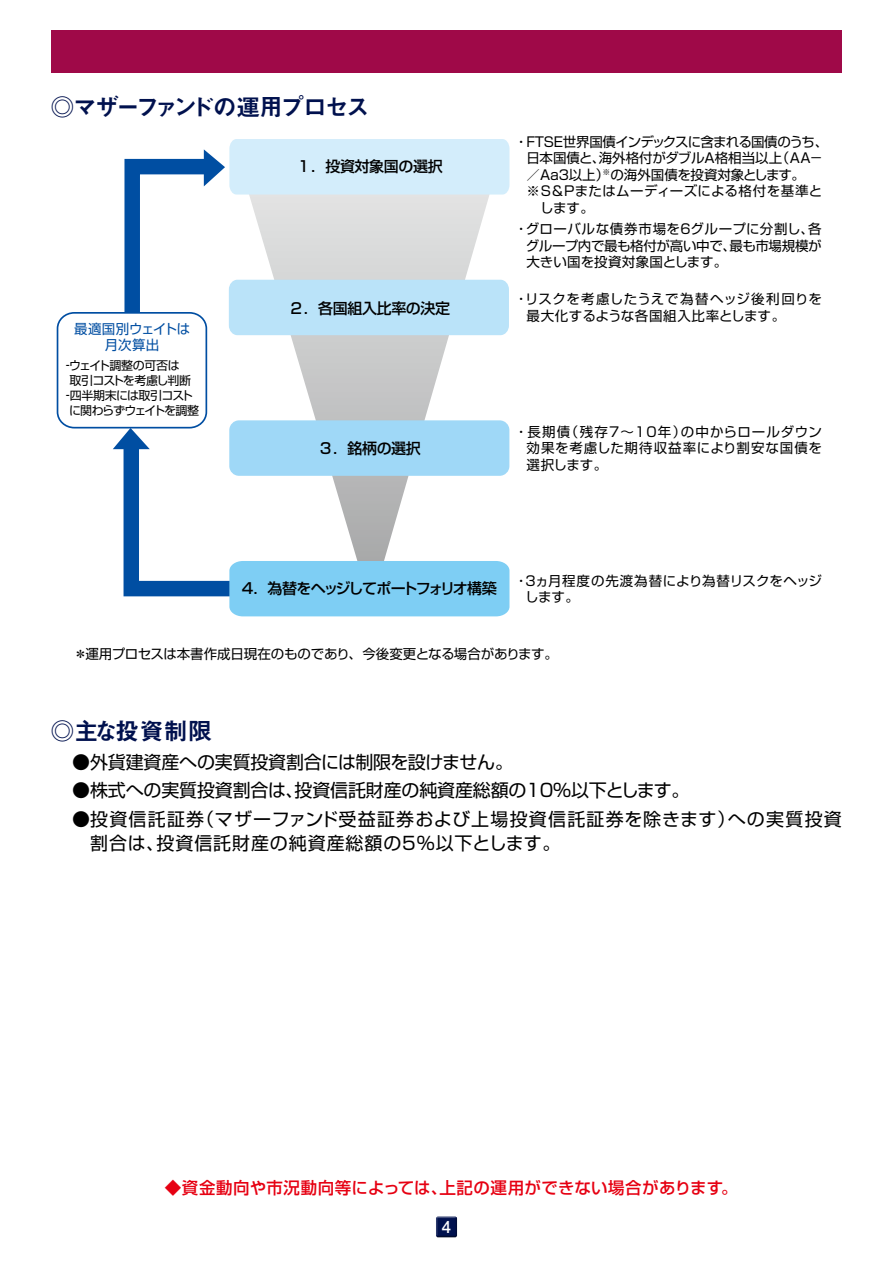
<style>
.page{position:relative;width:893px;height:1263px;background:#fff}
.page>*{position:absolute;margin:0;border:0;box-sizing:border-box;transform-origin:0 0}
.t1{font:24px "Midashi Go Pro MB31";letter-spacing:-.105em;color:#00114e}
.t2{font:18px/24px "Shin Go Pro";letter-spacing:.05em;color:#000}
.t3{font:18px "Shin Go Pro";letter-spacing:-.005em;color:#000}
.t4{font:500 16.5px "Shin Go Pro";letter-spacing:.02em;color:#e60012}
.t5{font:700 16.5px "Futo Go B101 Pro";color:#fff}
.t6{font:500 15px "Shin Go Pro";letter-spacing:-.025em;color:#000}
.t7{font:500 15px "Shin Go Pro";letter-spacing:-.1em;color:#000}
.t8{font:13.5px/16.5px "Shin Go Pro";letter-spacing:-.005em;color:#000;text-align:justify}
.t9{font:13.5px/16.5px "Shin Go Pro";letter-spacing:.04em;color:#000}
.t10{font:13.5px "Shin Go Pro";letter-spacing:-.06em;color:#000}
.t11{font:13.5px "Shin Go Pro";letter-spacing:-.03em;color:#000}
.t12{font:13.5px "Shin Go Pro";letter-spacing:.035em;color:#000}
.t13{font:13.5px/16.5px "Shin Go Pro";letter-spacing:-.005em;color:#004ea2;text-align:center}
.t14{font:12px "Shin Go Pro";letter-spacing:-.065em;color:#000}
.t15{font:12px "Shin Go Pro";letter-spacing:-.035em;color:#000}
</style>
<div class="page">
<div style="left:436px;top:1215px;width:23px;height:24px;background:#000;opacity:.75"></div>
<div style="left:229px;top:420px;width:280px;height:56px;background:#9fd8f7;border-radius:10px"></div>
<svg style="left:113px;top:428px;width:396px;height:188px"></svg>
<svg style="left:124px;top:139px;width:385px;height:278px"></svg>
<div style="left:58px;top:313px;width:148px;height:115px;background:#fff;border-radius:16px"></div>
<div style="left:57px;top:312px;width:150px;height:116px;border:2px solid #004ea2;border-radius:16px"></div>
<div style="left:51px;top:30px;width:791px;height:42px;background:#9f0948"></div>
<h1 class="t1" style="left:51px;top:87px;width:321px">◎マザーファンドの運用プロセス</h1>
<p class="t6" style="left:296px;top:154px;width:148px">１．投資対象国の選択</p>
<p class="t13" style="left:74px;top:319px;width:118px">最適国別ウェイトは月次算出</p>
<p class="t15" style="left:62px;top:356px;width:119px">‐ウェイト調整の可否は</p>
<p class="t14" style="left:69px;top:371px;width:123px">取引コストを考慮し判断</p>
<p class="t14" style="left:62px;top:386px;width:133px">‐四半期末には取引コスト</p>
<p class="t14" style="left:69px;top:401px;width:132px">に関わらずウェイトを調整</p>
<p class="t6" style="left:289px;top:296px;width:163px">２．各国組入比率の決定</p>
<p class="t6" style="left:318px;top:436px;width:104px">３．銘柄の選択</p>
<p class="t10" style="left:514px;top:130px;width:315px">・FTSE世界国債インデックスに含まれる国債のうち、</p>
<p class="t8" style="left:526px;top:148px;width:298px">日本国債と、海外格付がダブルA格相当以上（ＡＡ－</p>
<p class="t11" style="left:526px;top:163px;width:280px">／Ａａ３以上）<sup>※</sup>の海外国債を投資対象とします。</p>
<p class="t12" style="left:526px;top:180px;width:297px">※S&amp;Pまたはムーディーズによる格付を基準と</p>
<p class="t8" style="left:540px;top:198px;width:55px">します。</p>
<p class="t8" style="left:526px;top:219px;width:297px;text-indent:-11px">・グローバルな債券市場を６グループに分割し、各グループ内で最も格付が高い中で、最も市場規模が大きい国を投資対象国とします。</p>
<p class="t9" style="left:526px;top:289px;width:297px;text-indent:-12px">・リスクを考慮したうえで為替ヘッジ後利回りを最大化するような各国組入比率とします。</p>
<p class="t8" style="left:526px;top:422px;width:297px;text-indent:-12px">・長期債（残存７～10年）の中からロールダウン効果を考慮した期待収益率により割安な国債を選択します。</p>
<p class="t7" style="left:240px;top:576px;width:258px">４．為替をヘッジしてポートフォリオ構築</p>
<p class="t8" style="left:525px;top:571px;width:298px;text-indent:-11px">・３ヵ月程度の先渡為替により為替リスクをヘッジします。</p>
<p class="t8" style="left:74px;top:644px;width:486px">＊運用プロセスは本書作成日現在のものであり、今後変更となる場合があります。</p>
<h1 class="t1" style="left:51px;top:711px;width:163px">◎主な投資制限</h1>
<h2 class="t3" style="left:72px;top:747px;width:442px">●外貨建資産への実質投資割合には制限を設けません。</h2>
<h2 class="t3" style="left:72px;top:776px;width:619px">●株式への実質投資割合は、投資信託財産の純資産総額の10％以下とします。</h2>
<h2 class="t2" style="left:90px;top:805px;width:753px;text-indent:-18px">●投資信託証券（マザーファンド受益証券および上場投資信託証券を除きます）への実質投資割合は、投資信託財産の純資産総額の5％以下とします。</h2>
<p class="t4" style="left:165px;top:1174px;width:574px">◆資金動向や市況動向等によっては、上記の運用ができない場合があります。</p>
<p class="t5" style="left:442px;top:1214px;width:11px">4</p>
</div>
